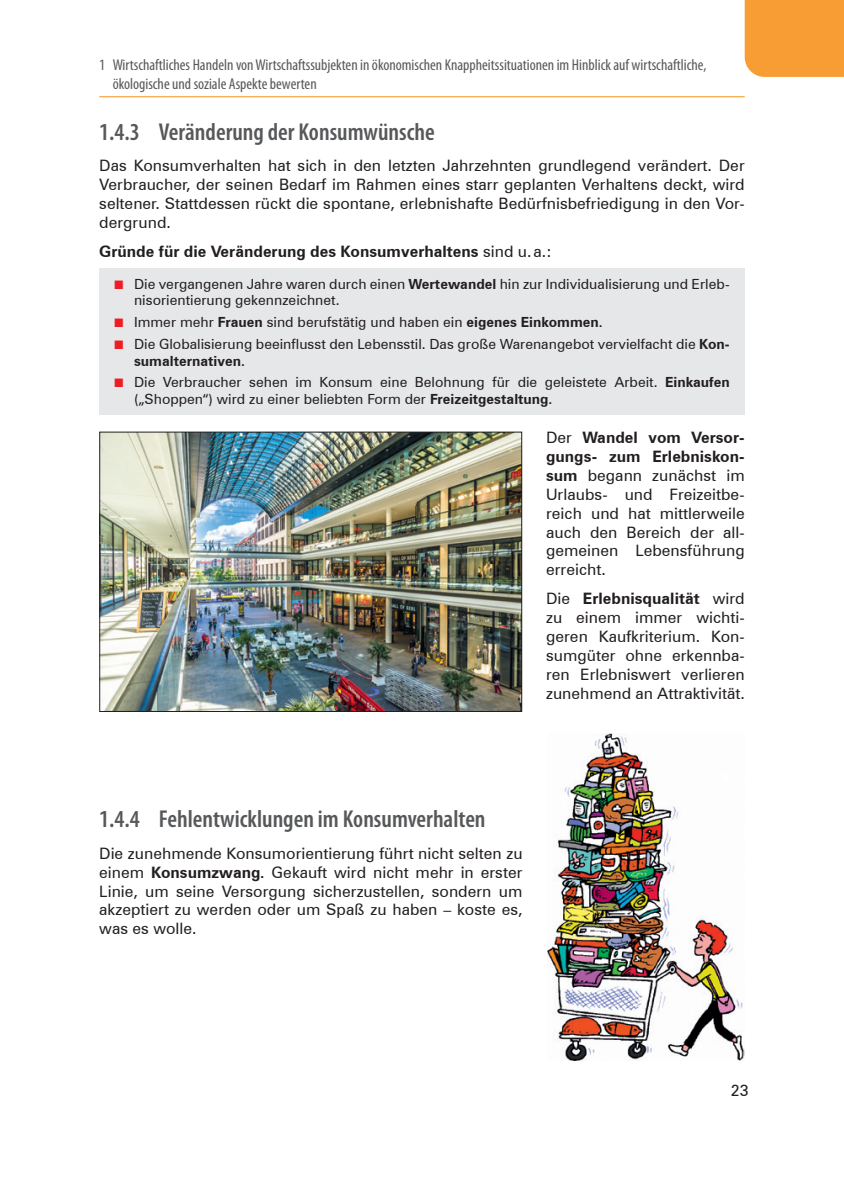
<style>
.page{position:relative;width:844px;height:1191px;background:#fff}
.page>*{position:absolute;margin:0;border:0;box-sizing:border-box;transform-origin:0 0}
.t1{font:600 condensed 24.5px "Myriad Pro";color:#57585a}
.t2{font:15.75px/18.9px "Zurich BT";color:#231f20;text-align:justify}
.t3{font:condensed 15.75px/18.9px "Myriad Pro";color:#57585a}
.t4{font:700 15.75px "Zurich BT";color:#231f20}
.t5{font:14px/16.8px "Zurich BT";color:#231f20}
.s1{font-weight:400}
.s2{font-family:"Uni Math";font-size:12.25px;color:#ee1d23}
.s3{font-weight:700}
</style>
<div class="page">
<div style="left:744px;top:0;width:99px;height:77px;background:#f89d33"></div>
<hr style="left:99px;top:96px;width:645px;height:1px;background:#f7931d">
<div style="left:99px;top:268px;width:645px;height:48px;background:#e6e7e9"></div>
<div style="left:99px;top:306px;width:645px;height:32px;background:#e6e7e9"></div>
<div style="left:99px;top:328px;width:645px;height:48px;background:#e6e7e9"></div>
<div style="left:99px;top:367px;width:645px;height:48px;background:#e6e7e9"></div>
<img style="left:101px;top:433px;width:419px;height:277px">
<div style="left:99px;top:431px;width:423px;height:281px;border:1px solid #231f20"></div>
<img style="left:547px;top:733px;width:197px;height:327px">
<p class="t3" style="left:113px;top:57px;width:595px;text-indent:-13px">1 Wirtschaftliches Handeln von Wirtschaftssubjekten in ökonomischen Knappheitssituationen im Hinblick auf wirtschaftliche, ökologische und soziale Aspekte bewerten</p>
<h1 class="t1" style="left:99px;top:122px;width:337px">1.4.3 Veränderung der Konsumwünsche</h1>
<p class="t2" style="left:99px;top:156px;width:647px">Das Konsumverhalten hat sich in den letzten Jahrzehnten grundlegend verändert. Der Verbraucher, der seinen Bedarf im Rahmen eines starr geplanten Verhaltens deckt, wird seltener. Stattdessen rückt die spontane, erlebnishafte Bedürfnisbefriedigung in den Vor&shy;dergrund.</p>
<p class="t4" style="left:99px;top:242px;width:454px">Gründe für die Veränderung des Konsumverhaltens <span class="s1">sind u. a.:</span></p>
<p class="t5" style="left:134px;top:275px;width:597px;text-indent:-20px"><span class="s2">■</span> Die vergangenen Jahre waren durch einen <span class="s3">Wertewandel</span> hin zur Individualisierung und Erleb&shy;nisorientierung gekennzeichnet.</p>
<p class="t5" style="left:114px;top:313px;width:490px"><span class="s2">■</span> Immer mehr <span class="s3">Frauen</span> sind berufstätig und haben ein <span class="s3">eigenes Einkommen.</span></p>
<p class="t5" style="left:134px;top:335px;width:597px;text-indent:-20px"><span class="s2">■</span> Die Globalisierung beeinflusst den Lebensstil. Das große Warenangebot vervielfacht die <span class="s3">Kon&shy;sumalternativen.</span></p>
<p class="t5" style="left:134px;top:374px;width:597px;text-indent:-20px"><span class="s2">■</span> Die Verbraucher sehen im Konsum eine Belohnung für die geleistete Arbeit. <span class="s3">Einkaufen </span>(„Shoppen“) wird zu einer beliebten Form der <span class="s3">Freizeitgestaltung.</span></p>
<p class="t2" style="left:546px;top:428px;width:200px">Der <span class="s3">Wandel vom Versor&shy;gungs- zum Erlebniskon&shy;sum</span> begann zunächst im Urlaubs- und Freizeitbe&shy;reich und hat mittlerweile auch den Bereich der all&shy;gemeinen Lebensführung erreicht.</p>
<p class="t2" style="left:546px;top:589px;width:200px">Die <span class="s3">Erlebnisqualität</span> wird zu einem immer wichti&shy;geren Kaufkriterium. Kon&shy;sumgüter ohne erkennba&shy;ren Erlebniswert verlieren zunehmend an Attraktivität.</p>
<h1 class="t1" style="left:99px;top:810px;width:388px">1.4.4 Fehlentwicklungen im Konsumverhalten</h1>
<p class="t2" style="left:99px;top:843px;width:424px">Die zunehmende Konsumorientierung führt nicht selten zu einem <span class="s3">Konsumzwang.</span> Gekauft wird nicht mehr in erster Linie, um seine Versorgung sicherzustellen, sondern um akzeptiert zu werden oder um Spaß zu haben – koste es, was es wolle.</p>
<p class="t2" style="left:730px;top:1081px;width:19px">23</p>
</div>
